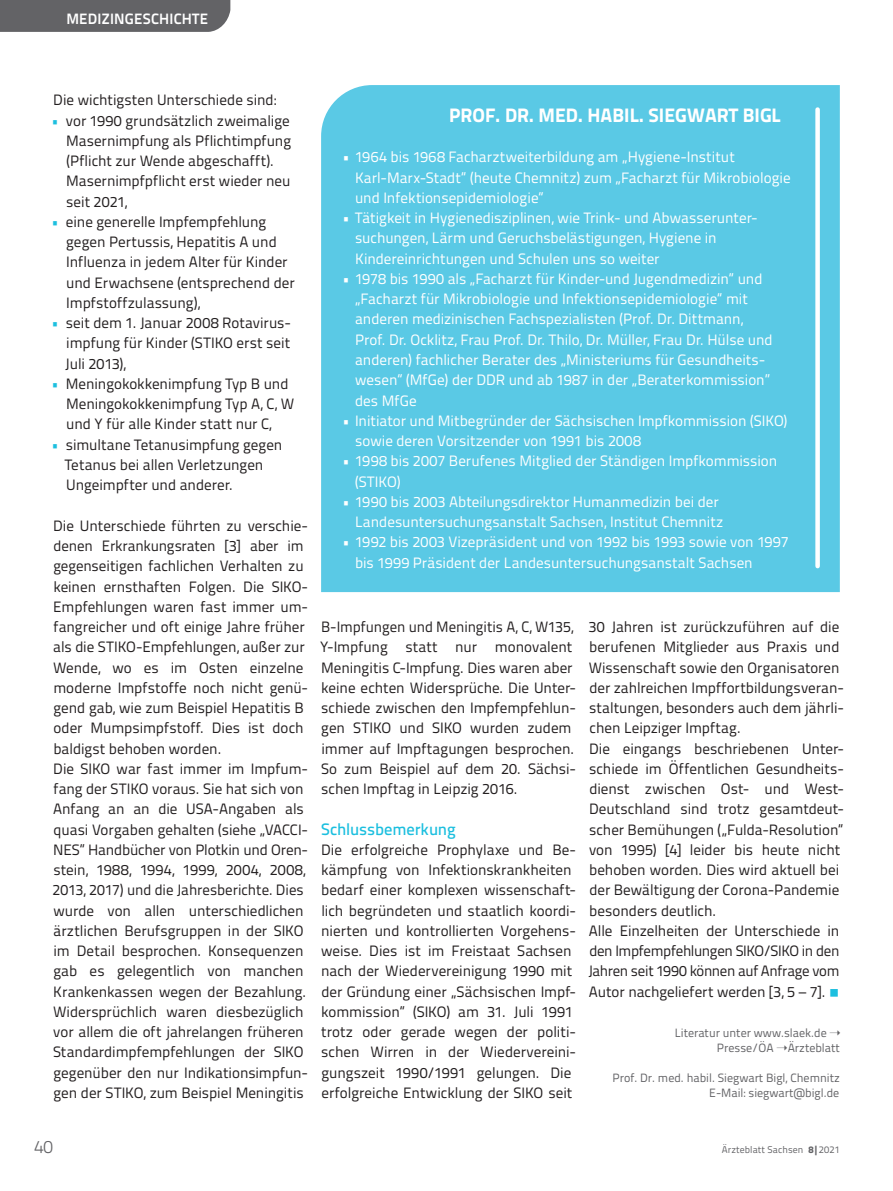
<style>
.page{position:relative;width:893px;height:1191px;background:#fff}
.page>*{position:absolute;margin:0;border:0;box-sizing:border-box;transform-origin:0 0}
.t1{font:800 19.5px "Titillium Text";color:#fff}
.t2{font:300 18px "Titillium Text";color:#636366}
.t3{font:500 16.5px "Titillium Text";letter-spacing:-.01em;color:#1cbfdf}
.t4{font:15px/20.2px "Titillium Text";color:#231f20}
.t5{font:15px/20.2px "Titillium Text";color:#fff}
.t6{font:700 15px "Titillium Text";letter-spacing:.01em;color:#fff}
.t7{font:12px/15px "Titillium Text";color:#636366;text-align:right}
.t8{font:9.75px "Titillium Text";letter-spacing:.01em;color:#636366}
.s1{color:#1cbfdf}
.s2{font-weight:800}
</style>
<div class="page">
<div style="left:0;top:0;width:230px;height:32px;background:#636366"></div>
<div style="left:321px;top:85px;width:519px;height:507px;background:#5ac9e5"></div>
<div style="left:815px;top:109px;width:5px;height:457px;background:#fff"></div>
<p class="t6" style="left:66px;top:7px;width:143px">MEDIZINGESCHICHTE</p>
<p class="t4" style="left:53px;top:89px;width:225px">Die wichtigsten Unterschiede sind:</p>
<p class="t4" style="left:66px;top:109px;width:227px;text-indent:-15px"><span class="s1">•</span> vor 1990 grundsätzlich zweimalige<br>Masernimpfung als Pflichtimpfung (Pflicht zur Wende abgeschafft).<br>Masernimpfpflicht erst wieder neu seit 2021,</p>
<p class="t4" style="left:66px;top:211px;width:230px;text-indent:-15px"><span class="s1">•</span> eine generelle Impfempfehlung gegen Pertussis, Hepatitis A und<br>Influenza in jedem Alter für Kinder und Erwachsene (entsprechend der<br>Impfstoffzulassung),</p>
<p class="t4" style="left:65px;top:312px;width:227px;text-align:justify;text-indent:-14px"><span class="s1">•</span> seit dem 1. Januar 2008 Rotavirus&shy;impfung für Kinder (STIKO erst seit Juli 2013),</p>
<p class="t4" style="left:66px;top:373px;width:230px;text-indent:-15px"><span class="s1">•</span> Meningokokkenimpfung Typ B und<br>Meningokokkenimpfung Typ A, C, W und Y für alle Kinder statt nur C,</p>
<p class="t4" style="left:65px;top:433px;width:219px;text-indent:-14px"><span class="s1">•</span> simultane Tetanusimpfung gegen<br>Tetanus bei allen Verletzungen<br>Ungeimpfter und anderer.</p>
<p class="t4" style="left:53px;top:514px;width:257px">Die Unterschiede führten zu verschie&shy;denen Erkrankungsraten [3] aber im gegenseitigen fachlichen Verhalten zu keinen ernsthaften Folgen. Die SIKO-Empfehlungen waren fast immer um-- fangreicher und oft einige Jahre früher als die STIKO-Empfehlungen, außer zur Wende, wo es im Osten einzelne moderne Impfstoffe noch nicht genü&shy;gend gab, wie zum Beispiel Hepatitis B oder Mumpsimpfstoff. Dies ist doch baldigst behoben worden.<br>Die SIKO war fast immer im Impfum&shy;fang der STIKO voraus. Sie hat sich von Anfang an an die USA-Angaben als quasi Vorgaben gehalten (siehe „VACCI-NES“ Handbücher von Plotkin und Oren&shy;stein, 1988, 1994, 1999, 2004, 2008, 2013, 2017) und die Jahresberichte. Dies wurde von allen unterschiedlichen ärztlichen Berufsgruppen in der SIKO im Detail besprochen. Konsequenzen gab es gelegentlich von manchen Krankenkassen wegen der Bezahlung.<br>Widersprüchlich waren diesbezüglich vor allem die oft jahrelangen früheren Standardimpfempfehlungen der SIKO gegenüber den nur Indikationsimpfun&shy;gen der STIKO, zum Beispiel Meningitis</p>
<h1 class="t1" style="left:449px;top:100px;width:334px">PROF. DR. MED. HABIL. SIEGWART BIGL</h1>
<p class="t5" style="left:355px;top:146px;width:437px;text-indent:-13px">• 1964 bis 1968 Facharztweiterbildung am „Hygiene-Institut<br>Karl-Marx-Stadt“ (heute Chemnitz) zum „Facharzt für Mikrobiologie und Infektionsepidemiologie“</p>
<p class="t5" style="left:355px;top:207px;width:402px;text-indent:-13px">• Tätigkeit in Hygienedisziplinen, wie Trink- und Abwasserunter&shy;suchungen, Lärm und Geruchsbelästigungen, Hygiene in<br>Kindereinrichtungen und Schulen uns so weiter</p>
<p class="t5" style="left:355px;top:268px;width:419px;text-indent:-13px">• 1978 bis 1990 als „Facharzt für Kinder-und Jugendmedizin“ und „Facharzt für Mikrobiologie und Infektionsepidemiologie“ mit anderen medizinischen Fachspezialisten (Prof. Dr. Dittmann, Prof. Dr. Ocklitz, Frau Prof. Dr. Thilo, Dr. Müller, Frau Dr. Hülse und anderen) fachlicher Berater des „Ministeriums für Gesundheits&shy;wesen“ (MfGe) der DDR und ab 1987 in der „Beraterkommission” des MfGe</p>
<p class="t5" style="left:355px;top:409px;width:434px;text-indent:-13px">• Initiator und Mitbegründer der Sächsischen Impfkommission (SIKO) sowie deren Vorsitzender von 1991 bis 2008</p>
<p class="t5" style="left:355px;top:450px;width:424px;text-indent:-13px">• 1998 bis 2007 Berufenes Mitglied der Ständigen Impfkommission (STIKO)</p>
<p class="t5" style="left:342px;top:490px;width:382px;text-align:right">• 1990 bis 2003 Abteilungsdirektor Humanmedizin bei der<br>Landesuntersuchungsanstalt Sachsen, Institut Chemnitz</p>
<p class="t5" style="left:355px;top:531px;width:435px;text-indent:-13px">• 1992 bis 2003 Vizepräsident und von 1992 bis 1993 sowie von 1997 bis 1999 Präsident der Landesuntersuchungsanstalt Sachsen</p>
<p class="t4" style="left:320px;top:616px;width:258px">B-Impfungen und Meningitis A, C, W135, Y-Impfung statt nur monovalent Meningitis C-Impfung. Dies waren aber keine echten Widersprüche. Die Unter&shy;schiede zwischen den Impfempfehlun&shy;gen STIKO und SIKO wurden zudem immer auf Impftagungen besprochen.<br>So zum Beispiel auf dem 20. Sächsi&shy;schen Impftag in Leipzig 2016.</p>
<p class="t3" style="left:321px;top:816px;width:136px">Schlussbemerkung</p>
<p class="t4" style="left:321px;top:838px;width:256px">Die erfolgreiche Prophylaxe und Be-- kämpfung von Infektionskrankheiten bedarf einer komplexen wissenschaft&shy;lich begründeten und staatlich koordi&shy;nierten und kontrollierten Vorgehens&shy;weise. Dies ist im Freistaat Sachsen nach der Wiedervereinigung 1990 mit der Gründung einer „Sächsischen Impf&shy;kommission“ (SIKO) am 31. Juli 1991 trotz oder gerade wegen der politi&shy;schen Wirren in der Wiedervereini&shy;gungszeit 1990/1991 gelungen. Die erfolgreiche Entwicklung der SIKO seit</p>
<p class="t4" style="left:588px;top:616px;width:257px">30 Jahren ist zurückzuführen auf die berufenen Mitglieder aus Praxis und Wissenschaft sowie den Organisatoren der zahlreichen Impffortbildungsveran&shy;staltungen, besonders auch dem jährli&shy;chen Leipziger Impftag.<br>Die eingangs beschriebenen Unter&shy;schiede im Öffentlichen Gesundheits&shy;dienst zwischen Ost- und West-Deutschland sind trotz gesamtdeut&shy;scher Bemühungen („Fulda-Resolution“ von 1995) [4] leider bis heute nicht behoben worden. Dies wird aktuell bei der Bewältigung der Corona-Pandemie besonders deutlich.<br>Alle Einzelheiten der Unterschiede in den Impfempfehlungen SIKO/SIKO in den Jahren seit 1990 können auf Anfrage vom Autor nachgeliefert werden [3, 5 – 7]. <span class="s1">○</span></p>
<p class="t7" style="left:675px;top:1024px;width:168px">Literatur unter www. slaek. de ➝<br>Presse/ÖA ➝Ärzteblatt</p>
<p class="t7" style="left:612px;top:1069px;width:229px">Prof. Dr. med. habil. Siegwart Bigl, Chemnitz<br>E-Mail: siegwart@bigl.de</p>
<p class="t2" style="left:34px;top:1133px;width:21px">40</p>
<p class="t8" style="left:722px;top:1142px;width:119px">Ärzteblatt Sachsen <span class="s2">8|</span>2021</p>
</div>
